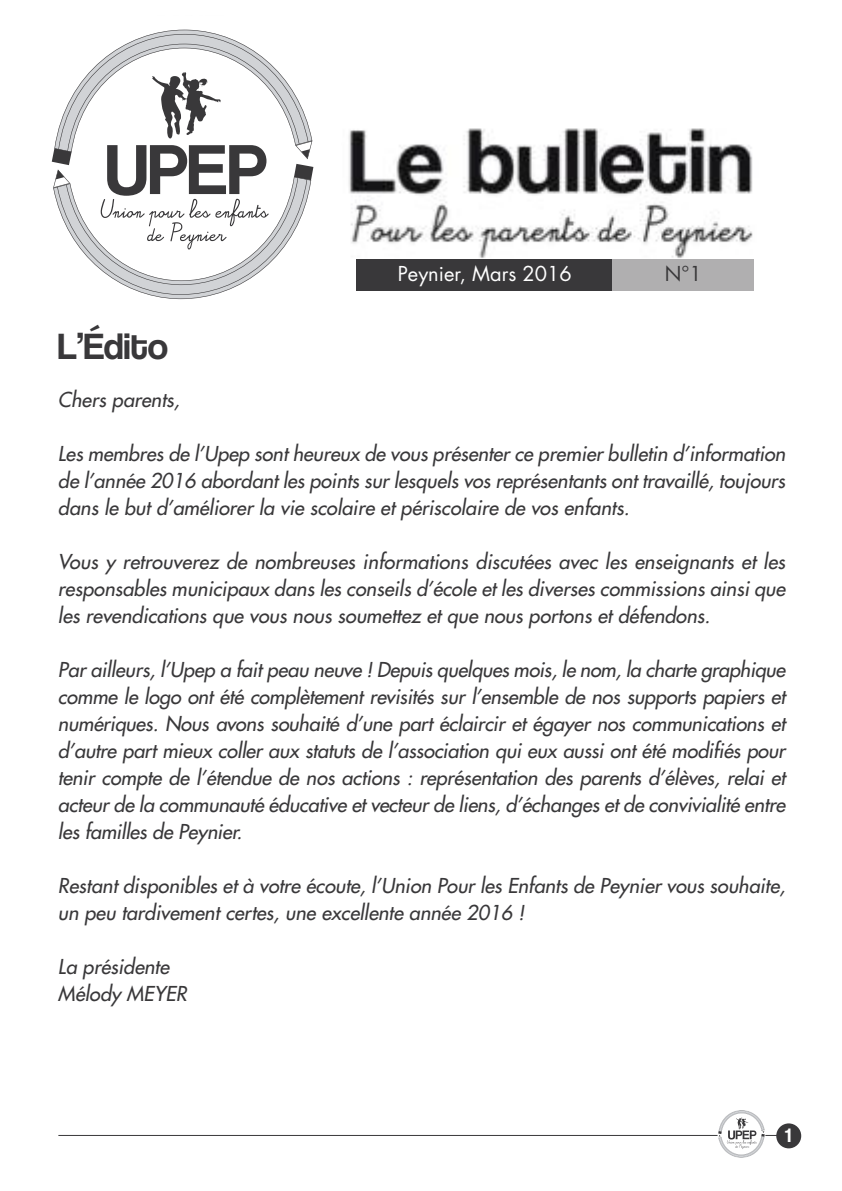
<style>
.page{position:relative;width:842px;height:1191px;background:#fff}
.page>*{position:absolute;margin:0;border:0;box-sizing:border-box;transform-origin:0 0}
.t1{font:38px "Coolvetica Rg";color:#39383a}
.t2{font:20.2px "Coolvetica Rg";color:#fff}
.t3{font:italic 20px/27px "Futura";color:#39383a;text-align:justify}
.t4{font:20px "Futura";color:#fff}
.t5{font:20px "Futura";color:#39383a}
</style>
<div class="page">
<hr style="left:58px;top:1135px;width:725px;height:1px;background:#39383a">
<div style="left:776px;top:1123px;width:25px;height:25px;background:#39383a;border-radius:50%"></div>
<svg style="left:718px;top:1110px;width:47px;height:47px"></svg>
<img style="left:348px;top:128px;width:405px;height:131px">
<div style="left:356px;top:259px;width:257px;height:32px;background:#39383a"></div>
<div style="left:613px;top:259px;width:141px;height:32px;background:#b0afb0"></div>
<svg style="left:52px;top:30px;width:261px;height:269px"></svg>
<h1 class="t1" style="left:58px;top:324px;width:111px">L’Édito</h1>
<p class="t4" style="left:398px;top:264px;width:175px">Peynier, Mars 2016</p>
<p class="t5" style="left:665px;top:264px;width:38px">N°1</p>
<p class="t3" style="left:58px;top:387px;width:123px">Chers parents,</p>
<p class="t3" style="left:58px;top:441px;width:729px">Les membres de l’Upep sont heureux de vous présenter ce premier bulletin d’information de l’année 2016 abordant les points sur lesquels vos représentants ont travaillé, toujours dans le but d’améliorer la vie scolaire et périscolaire de vos enfants.</p>
<p class="t3" style="left:58px;top:549px;width:729px">Vous y retrouverez de nombreuses informations discutées avec les enseignants et les responsables municipaux dans les conseils d’école et les diverses commissions ainsi que les revendications que vous nous soumettez et que nous portons et défendons.</p>
<p class="t3" style="left:58px;top:657px;width:729px">Par ailleurs, l’Upep a fait peau neuve ! Depuis quelques mois, le nom, la charte graphique comme le logo ont été complètement revisités sur l’ensemble de nos supports papiers et numériques. Nous avons souhaité d’une part éclaircir et égayer nos communications et d’autre part mieux coller aux statuts de l’association qui eux aussi ont été modifiés pour tenir compte de l’étendue de nos actions : représentation des parents d’élèves, relai et acteur de la communauté éducative et vecteur de liens, d’échanges et de convivialité entre les familles de Peynier.</p>
<p class="t3" style="left:58px;top:873px;width:729px">Restant disponibles et à votre écoute, l’Union Pour les Enfants de Peynier vous souhaite, un peu tardivement certes, une excellente année 2016 !</p>
<p class="t3" style="left:58px;top:954px;width:130px">La présidente<br>Mélody MEYER</p>
<p class="t2" style="left:785px;top:1123px;width:7px">1</p>
</div>
